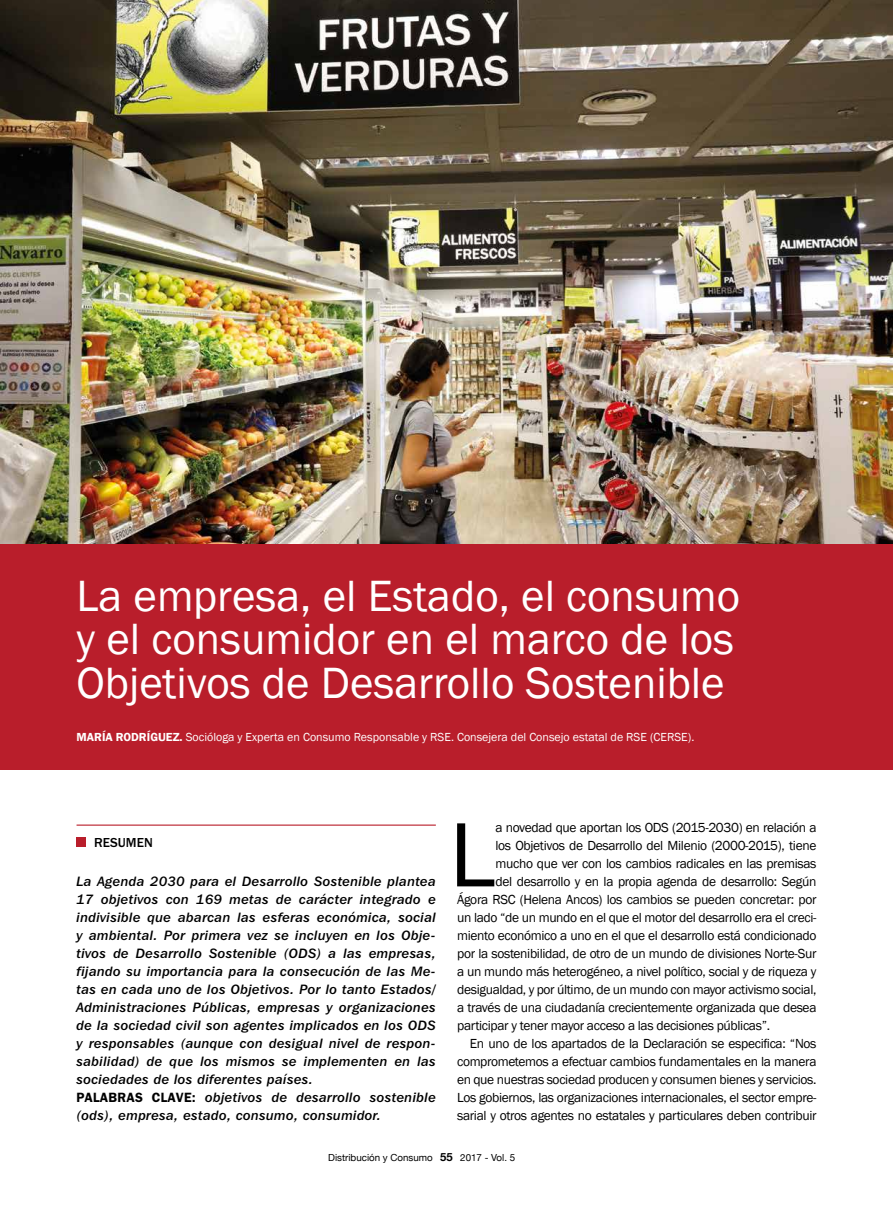
<style>
.page{position:relative;width:893px;height:1212px;background:#fff}
.page>*{position:absolute;margin:0;border:0;box-sizing:border-box;transform-origin:0 0}
.t1{font:94.5px "Franklin Gothic";color:#000}
.t2{font:45px/43.5px "Franklin Gothic";color:#fff}
.t3{font:13.5px "Franklin Gothic";letter-spacing:-.025em;color:#000}
.t4{font:13.5px/18px "Franklin Gothic IT Cby BT Med Ital";letter-spacing:.025em;color:#000}
.t5{font:500 13.5px "Franklin Gothic LT";color:#000}
.t6{font:12px "Franklin Gothic";color:#fff}
.t7{font:9.75px "Helvetica Neue";color:#000}
.s1{font-weight:600}
.s2{font-weight:700;font-size:11.25px}
.s3{font-family:"Franklin Gothic LT";font-weight:600}
</style>
<div class="page">
<img style="left:0;top:0;width:893px;height:544px">
<hr style="left:77px;top:824px;width:359px;height:2px;background:#b91e2b">
<div style="left:77px;top:837px;width:9px;height:10px;background:#b91e2b"></div>
<div style="left:0;top:544px;width:893px;height:226px;background:#b91e2b"></div>
<h2 class="t2" style="left:77px;top:575px;width:665px">La empresa, el Estado, el consumo y el consumidor en el marco de los<br>Objetivos de Desarrollo Sostenible</h2>
<p class="t6" style="left:77px;top:729px;width:619px"><span class="s1">MARÍA RODRÍGUEZ.</span> Socióloga y Experta en Consumo Responsable y RSE. Consejera del Consejo estatal de RSE (CERSE).</p>
<h1 class="t1" style="left:449px;top:796px;width:48px">L</h1>
<p class="t3" style="left:495px;top:819px;width:322px">a novedad que aportan los ODS (2015-2030) en relación a</p>
<p class="t5" style="left:94px;top:835px;width:60px">RESUMEN</p>
<p class="t3" style="left:495px;top:837px;width:322px">los Objetivos de Desarrollo del Milenio (2000-2015), tiene</p>
<p class="t3" style="left:495px;top:855px;width:322px">mucho que ver con los cambios radicales en las premisas</p>
<p class="t3" style="left:495px;top:873px;width:322px">del desarrollo y en la propia agenda de desarrollo: Según</p>
<p class="t3" style="left:457px;top:891px;width:361px">Ágora RSC (Helena Ancos) los cambios se pueden concretar: por</p>
<p class="t3" style="left:457px;top:909px;width:361px">un lado “de un mundo en el que el motor del desarrollo era el creci-</p>
<p class="t3" style="left:457px;top:927px;width:361px">miento económico a uno en el que el desarrollo está condicionado</p>
<p class="t3" style="left:457px;top:945px;width:361px">por la sostenibilidad, de otro de un mundo de divisiones Norte-Sur</p>
<p class="t3" style="left:457px;top:963px;width:361px">a un mundo más heterogéneo, a nivel político, social y de riqueza y</p>
<p class="t3" style="left:457px;top:981px;width:361px">desigualdad, y por último, de un mundo con mayor activismo social,</p>
<p class="t3" style="left:457px;top:999px;width:361px">a través de una ciudadanía crecientemente organizada que desea</p>
<p class="t3" style="left:457px;top:1017px;width:314px">participar y tener mayor acceso a las decisiones públicas”.</p>
<p class="t3" style="left:470px;top:1035px;width:348px">En uno de los apartados de la Declaración se especifica: “Nos</p>
<p class="t3" style="left:457px;top:1053px;width:361px">comprometemos a efectuar cambios fundamentales en la manera</p>
<p class="t3" style="left:457px;top:1071px;width:361px">en que nuestras sociedad producen y consumen bienes y servicios.</p>
<p class="t3" style="left:457px;top:1089px;width:361px">Los gobiernos, las organizaciones internacionales, el sector empre-</p>
<p class="t3" style="left:457px;top:1107px;width:361px">sarial y otros agentes no estatales y particulares deben contribuir</p>
<p class="t7" style="left:328px;top:1152px;width:188px">Distribución y Consumo <span class="s2">55</span> 2017 - Vol. 5</p>
<p class="t4" style="left:77px;top:872px;width:361px">La Agenda 2030 para el Desarrollo Sostenible plantea 17 objetivos con 169 metas de carácter integrado e indivisible que abarcan las esferas económica, social y ambiental. Por primera vez se incluyen en los Obje&shy;tivos de Desarrollo Sostenible (ODS) a las empresas, fijando su importancia para la consecución de las Me&shy;tas en cada uno de los Objetivos. Por lo tanto Estados/ Administraciones Públicas, empresas y organizaciones de la sociedad civil son agentes implicados en los ODS y responsables (aunque con desigual nivel de respon&shy;sabilidad) de que los mismos se implementen en las sociedades de los diferentes países.<br><span class="s3">PALABRAS CLAVE:</span> objetivos de desarrollo sostenible (ods), empresa, estado, consumo, consumidor.</p>
</div>
